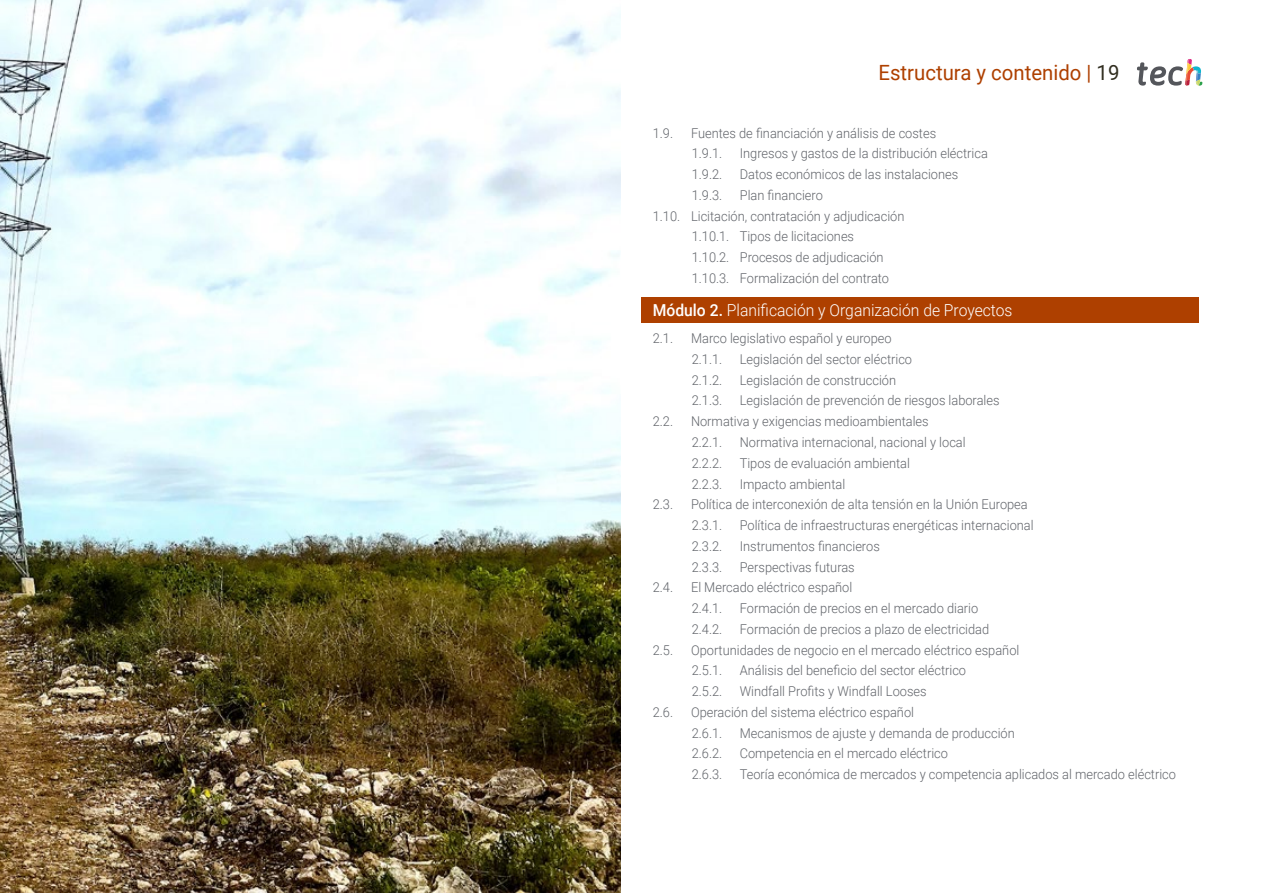
<style>
.page{position:relative;width:1263px;height:893px;background:#fff}
.page>*{position:absolute;margin:0;border:0;box-sizing:border-box;transform-origin:0 0}
.t1{font:21px "Roboto";color:#ae4000}
.t2{font:300 16.5px "Roboto";color:#fff;scale:.95 1}
.t3{font:300 13.5px/20.7px "Roboto";color:#61646a;scale:.95 1}
.s1{color:#312e20}
.s2{font-weight:500}
</style>
<div class="page">
<svg style="left:1137px;top:59px;width:65px;height:27px"></svg>
<div style="left:642px;top:297px;width:557px;height:25px;background:#ae4000"></div>
<img style="left:0;top:0;width:621px;height:893px">
<h1 class="t1" style="left:878px;top:57px;width:242px">Estructura y contenido | <span class="s1">19</span></h1>
<p class="t3" style="left:653px;top:122px;width:23px">1.9.</p>
<p class="t3" style="left:691px;top:122px;width:260px">Fuentes de financiación y análisis de costes<br>1.9.1.</p>
<p class="t3" style="left:740px;top:143px;width:263px">Ingresos y gastos de la distribución eléctrica</p>
<p class="t3" style="left:692px;top:164px;width:34px">1.9.2.</p>
<p class="t3" style="left:740px;top:164px;width:232px">Datos económicos de las instalaciones</p>
<p class="t3" style="left:692px;top:184px;width:34px">1.9.3.</p>
<p class="t3" style="left:740px;top:184px;width:89px">Plan financiero</p>
<p class="t3" style="left:653px;top:205px;width:266px">1.10. Licitación, contratación y adjudicación</p>
<p class="t3" style="left:692px;top:226px;width:172px">1.10.1. Tipos de licitaciones</p>
<p class="t3" style="left:692px;top:247px;width:203px">1.10.2. Procesos de adjudicación</p>
<p class="t3" style="left:692px;top:267px;width:209px">1.10.3. Formalización del contrato</p>
<p class="t2" style="left:653px;top:299px;width:380px"><span class="s2">Módulo 2.</span> Planificación y Organización de Proyectos</p>
<p class="t3" style="left:653px;top:328px;width:23px">2.1.</p>
<p class="t3" style="left:691px;top:328px;width:213px">Marco legislativo español y europeo<br>2.1.1.</p>
<p class="t3" style="left:740px;top:348px;width:183px">Legislación del sector eléctrico</p>
<p class="t3" style="left:692px;top:369px;width:34px">2.1.2.</p>
<p class="t3" style="left:740px;top:369px;width:166px">Legislación de construcción</p>
<p class="t3" style="left:692px;top:390px;width:34px">2.1.3.</p>
<p class="t3" style="left:740px;top:390px;width:275px">Legislación de prevención de riesgos laborales</p>
<p class="t3" style="left:653px;top:411px;width:23px">2.2.</p>
<p class="t3" style="left:691px;top:411px;width:252px">Normativa y exigencias medioambientales<br>2.2.1.</p>
<p class="t3" style="left:740px;top:431px;width:239px">Normativa internacional, nacional y local</p>
<p class="t3" style="left:692px;top:452px;width:34px">2.2.2.</p>
<p class="t3" style="left:740px;top:452px;width:181px">Tipos de evaluación ambiental</p>
<p class="t3" style="left:692px;top:473px;width:34px">2.2.3.</p>
<p class="t3" style="left:740px;top:473px;width:112px">Impacto ambiental</p>
<p class="t3" style="left:653px;top:494px;width:23px">2.3.</p>
<p class="t3" style="left:691px;top:494px;width:356px">Política de interconexión de alta tensión en la Unión Europea<br>2.3.1.</p>
<p class="t3" style="left:740px;top:514px;width:311px">Política de infraestructuras energéticas internacional</p>
<p class="t3" style="left:692px;top:535px;width:34px">2.3.2.</p>
<p class="t3" style="left:740px;top:535px;width:149px">Instrumentos financieros</p>
<p class="t3" style="left:692px;top:556px;width:34px">2.3.3.</p>
<p class="t3" style="left:740px;top:556px;width:123px">Perspectivas futuras</p>
<p class="t3" style="left:653px;top:577px;width:23px">2.4.</p>
<p class="t3" style="left:691px;top:577px;width:171px">El Mercado eléctrico español<br>2.4.1.</p>
<p class="t3" style="left:740px;top:597px;width:253px">Formación de precios en el mercado diario</p>
<p class="t3" style="left:692px;top:618px;width:34px">2.4.2.</p>
<p class="t3" style="left:740px;top:618px;width:264px">Formación de precios a plazo de electricidad</p>
<p class="t3" style="left:653px;top:639px;width:23px">2.5.</p>
<p class="t3" style="left:691px;top:639px;width:347px">Oportunidades de negocio en el mercado eléctrico español<br>2.5.1.</p>
<p class="t3" style="left:740px;top:660px;width:240px">Análisis del beneficio del sector eléctrico</p>
<p class="t3" style="left:692px;top:680px;width:34px">2.5.2.</p>
<p class="t3" style="left:740px;top:680px;width:198px">Windfall Profits y Windfall Looses</p>
<p class="t3" style="left:653px;top:701px;width:23px">2.6.</p>
<p class="t3" style="left:691px;top:701px;width:236px">Operación del sistema eléctrico español<br>2.6.1.</p>
<p class="t3" style="left:740px;top:722px;width:291px">Mecanismos de ajuste y demanda de producción</p>
<p class="t3" style="left:692px;top:743px;width:34px">2.6.2.</p>
<p class="t3" style="left:740px;top:743px;width:221px">Competencia en el mercado eléctrico</p>
<p class="t3" style="left:692px;top:763px;width:34px">2.6.3.</p>
<p class="t3" style="left:740px;top:763px;width:461px">Teoría económica de mercados y competencia aplicados al mercado eléctrico</p>
</div>
